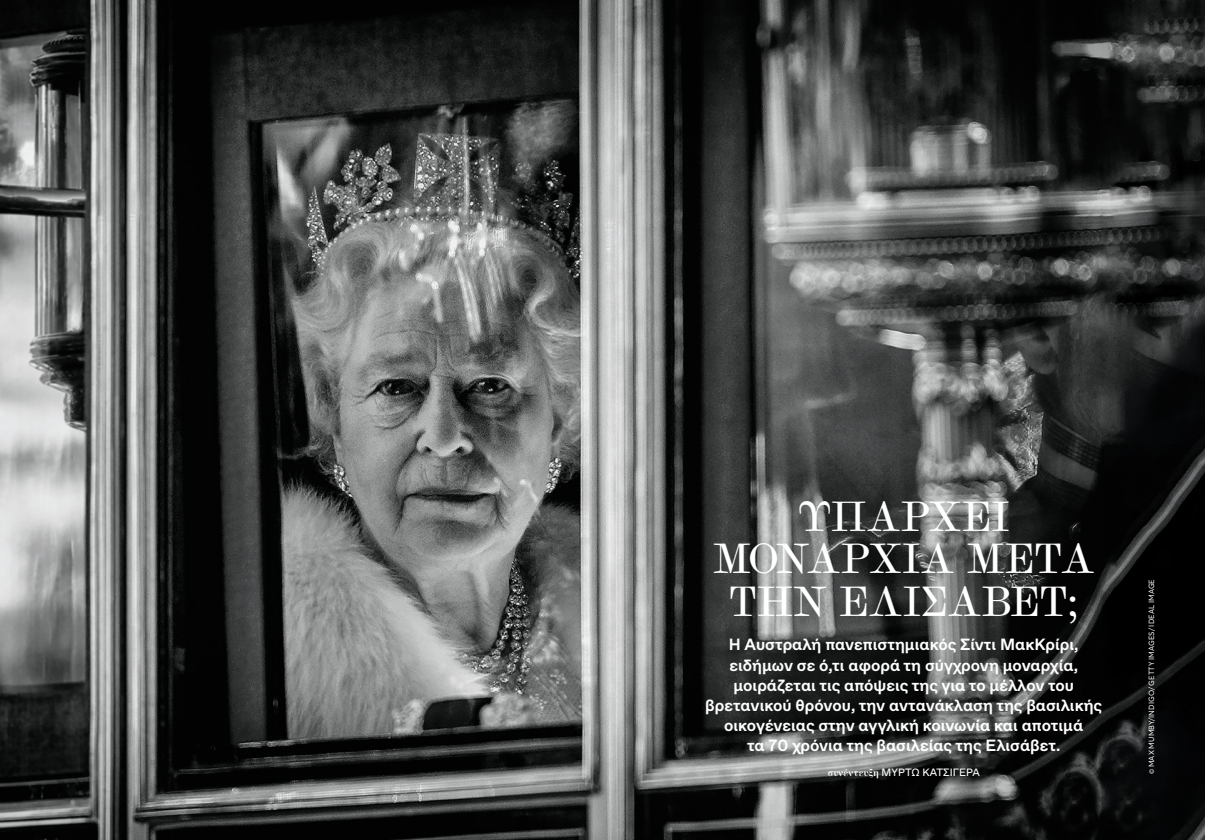
<style>
.page{position:relative;width:1205px;height:840px;background:#fff}
.page>*{position:absolute;margin:0;border:0;box-sizing:border-box;transform-origin:0 0}
.t1{font:37.5px/42.5px "Scotch Micro";letter-spacing:-.01em;color:#fff;text-align:center}
.t2{font:700 16.25px/20px "Favorit Pro";color:#fff;text-align:center}
.t3{font:10.62px "Favorit Pro";letter-spacing:.01em;color:#fff}
.t4{font:7.5px "Averta";letter-spacing:.01em;color:#fff}
.s1{font-family:"Scotch Modern";font-weight:700;font-size:10px}
</style>
<div class="page">
<img style="left:0;top:0;width:1205px;height:840px">
<h1 class="t1" style="left:713px;top:496px;width:383px">ΥΠΆΡΧΕΙ<br>ΜΟΝΑΡΧΊΑ ΜΕΤΆ<br>ΤΗΝ ΕΛΙΣΆΒΕΤ;</h1>
<p class="t2" style="left:705px;top:635px;width:398px">Η Αυστραλή πανεπιστημιακός Σίντι ΜακΚρίρι, ειδήμων σε ό,τι αφορά τη σύγχρονη μοναρχία, μοιράζεται τις απόψεις της για το μέλλον του βρετανικού θρόνου, την αντανάκλαση της βασιλικής οικογένειας στην αγγλική κοινωνία και αποτιμά<br>τα 70 χρόνια της βασιλείας της Ελισάβετ.</p>
<p class="t3" style="left:828px;top:765px;width:154px"><span class="s1">συνέντευξη</span> ΜΥΡΤΏ ΚΑΤΣΊΓΕΡΑ</p>
<p class="t4" style="left:1147px;top:774px;width:197px;rotate:-90deg">© MAX MUMBY/INDIGO/ GETTY IMAGES/ IDEAL IMAGE</p>
</div>
